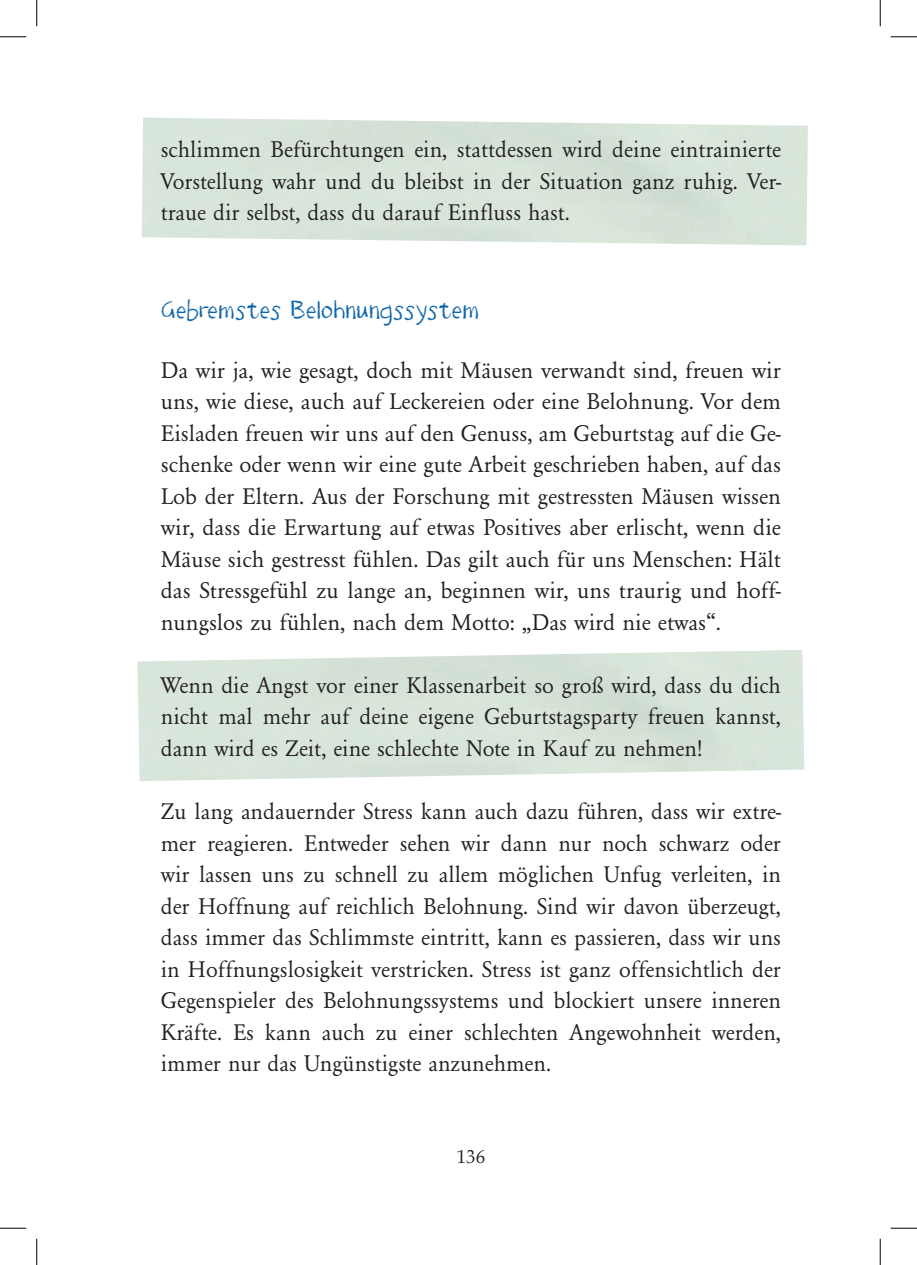
<style>
.page{position:relative;width:917px;height:1265px;background:#fff}
.page>*{position:absolute;margin:0;border:0;box-sizing:border-box;transform-origin:0 0}
.t1{font:24.5px "Drawzing";color:#0e66ab}
.t2{font:23.62px/31.5px "Garamond";color:#231f20;text-align:justify}
.t3{font:19.25px "Aldus";color:#231f20}
</style>
<div class="page">
<svg style="left:0;top:36px;width:26px;height:1px"></svg>
<svg style="left:891px;top:36px;width:26px;height:1px"></svg>
<svg style="left:0;top:1227px;width:26px;height:1px"></svg>
<svg style="left:891px;top:1227px;width:26px;height:1px"></svg>
<svg style="left:36px;top:0;width:1px;height:26px"></svg>
<svg style="left:36px;top:1238px;width:1px;height:26px"></svg>
<svg style="left:880px;top:0;width:1px;height:26px"></svg>
<svg style="left:880px;top:1238px;width:1px;height:26px"></svg>
<p class="t2" style="left:161px;top:134px;width:622px">schlimmen Befürchtungen ein, stattdessen wird deine eintrainierte Vorstellung wahr und du bleibst in der Situation ganz ruhig. Ver&shy;traue dir selbst, dass du darauf Einfluss hast.</p>
<p class="t1" style="left:161px;top:294px;width:320px">Gebremstes Belohnungssystem</p>
<p class="t2" style="left:161px;top:354px;width:622px">Da wir ja, wie gesagt, doch mit Mäusen verwandt sind, freuen wir uns, wie diese, auch auf Leckereien oder eine Belohnung. Vor dem Eisladen freuen wir uns auf den Genuss, am Geburtstag auf die Ge&shy;schenke oder wenn wir eine gute Arbeit geschrieben haben, auf das Lob der Eltern. Aus der Forschung mit gestressten Mäusen wissen wir, dass die Erwartung auf etwas Positives aber erlischt, wenn die Mäuse sich gestresst fühlen. Das gilt auch für uns Menschen: Hält das Stressgefühl zu lange an, beginnen wir, uns traurig und hoff&shy;nungslos zu fühlen, nach dem Motto: „Das wird nie etwas“.</p>
<p class="t2" style="left:161px;top:669px;width:622px">Wenn die Angst vor einer Klassenarbeit so groß wird, dass du dich nicht mal mehr auf deine eigene Geburtstagsparty freuen kannst, dann wird es Zeit, eine schlechte Note in Kauf zu nehmen!</p>
<p class="t2" style="left:161px;top:795px;width:622px">Zu lang andauernder Stress kann auch dazu führen, dass wir extre&shy;mer reagieren. Entweder sehen wir dann nur noch schwarz oder wir lassen uns zu schnell zu allem möglichen Unfug verleiten, in der Hoffnung auf reichlich Belohnung. Sind wir davon überzeugt, dass immer das Schlimmste eintritt, kann es passieren, dass wir uns in Hoffnungslosigkeit verstricken. Stress ist ganz offensichtlich der Gegenspieler des Belohnungssystems und blockiert unsere inneren Kräfte. Es kann auch zu einer schlechten Angewohnheit werden, immer nur das Ungünstigste anzunehmen.</p>
<p class="t3" style="left:456px;top:1145px;width:30px">136</p>
</div>
